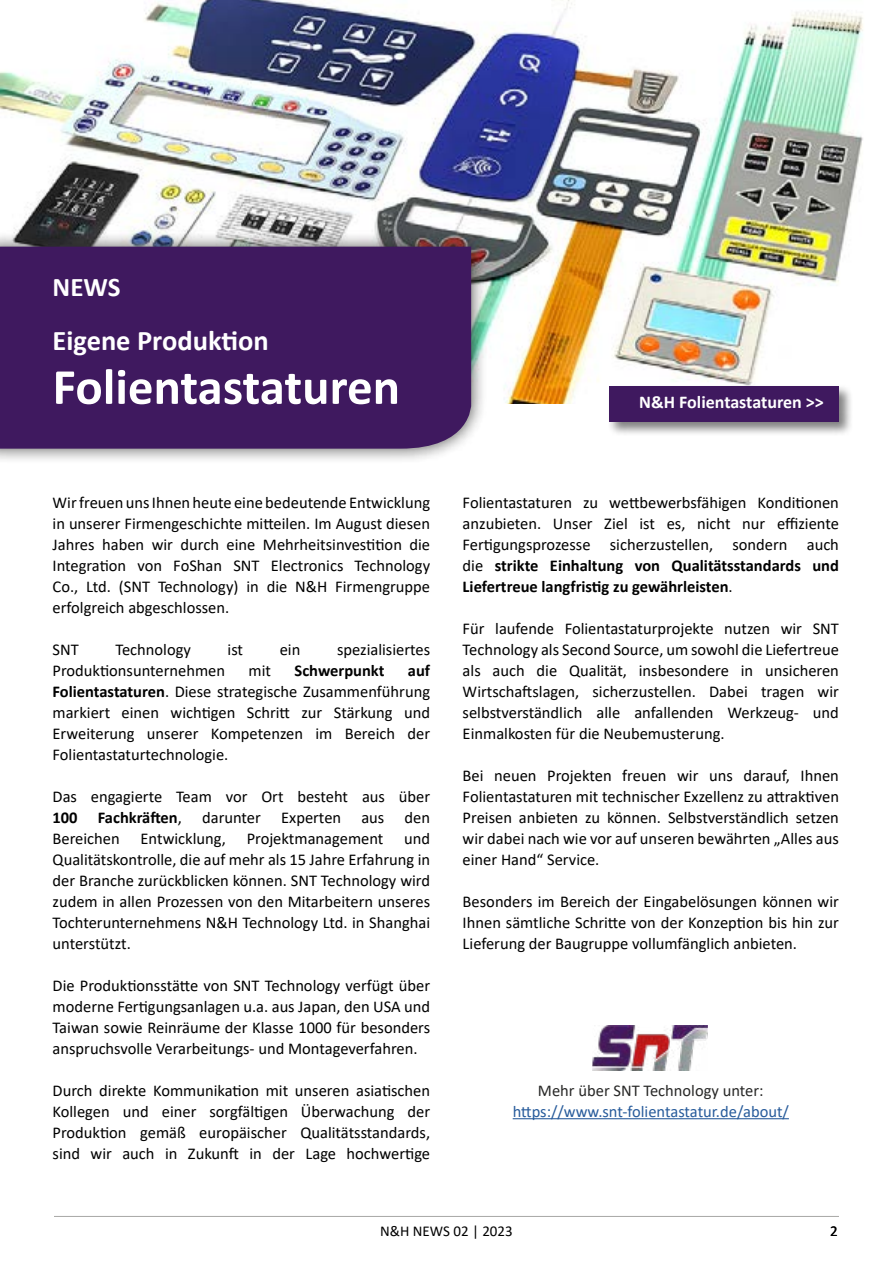
<style>
.page{position:relative;width:893px;height:1263px;background:#fff}
.page>*{position:absolute;margin:0;border:0;box-sizing:border-box;transform-origin:0 0}
.t1{font:700 51px "Calibri";color:#fff}
.t2{font:700 28.5px "Calibri";color:#fff}
.t3{font:700 27px "Calibri";color:#fff}
.t4{font:700 18px "Calibri";color:#fff}
.t5{font:16.5px/21px "Calibri";color:#000;text-align:justify}
.t6{font:16.5px "Calibri";color:#275b9b}
.t7{font:16.5px "Calibri";color:#282827}
.t8{font:700 16.5px "Calibri";color:#000}
.t9{font:15px "Calibri";color:#000}
.s1{font-weight:700}
</style>
<div class="page">
<hr style="left:54px;top:1216px;width:785px;height:1px;background:#a7a7a5">
<img style="left:0;top:0;width:863px;height:404px">
<div style="left:0;top:230px;width:488px;height:234px;background:#282827;opacity:.75"></div>
<div style="left:0;top:247px;width:471px;height:202px;background:#3f195f"></div>
<hr style="left:513px;top:1118px;width:276px;height:1px;background:#275b9b">
<div style="left:608px;top:384px;width:246px;height:53px;background:#000;opacity:.5"></div>
<div style="left:609px;top:386px;width:230px;height:36px;background:#3f195f"></div>
<img style="left:592px;top:1026px;width:116px;height:44px">
<h3 class="t3" style="left:53px;top:268px;width:70px">NEWS</h3>
<h2 class="t2" style="left:53px;top:320px;width:218px">Eigene Produktion</h2>
<h1 class="t1" style="left:53px;top:351px;width:349px">Folientastaturen</h1>
<p class="t4" style="left:639px;top:390px;width:186px">N&amp;H Folientastaturen &gt;&gt;</p>
<p class="t5" style="left:53px;top:491px;width:379px">Wir freuen uns Ihnen heute eine bedeutende Entwicklung in unserer Firmengeschichte mitteilen. Im August diesen Jahres haben wir durch eine Mehrheitsinvestition die Integration von FoShan SNT Electronics Technology Co., Ltd. (SNT Technology) in die N&amp;H Firmengruppe erfolgreich abgeschlossen.</p>
<p class="t5" style="left:53px;top:638px;width:28px">SNT</p>
<p class="t5" style="left:115px;top:638px;width:77px">Technology</p>
<p class="t5" style="left:228px;top:638px;width:17px">ist</p>
<p class="t5" style="left:280px;top:638px;width:22px">ein</p>
<p class="t5" style="left:337px;top:638px;width:95px">spezialisiertes</p>
<p class="t5" style="left:53px;top:659px;width:174px">Produktionsunternehmen</p>
<p class="t5" style="left:249px;top:659px;width:24px">mit</p>
<p class="t8" style="left:295px;top:659px;width:91px">Schwerpunkt</p>
<p class="t5" style="left:53px;top:659px;width:379px;text-indent:355px"><span class="s1">auf Folientastaturen</span>. Diese strategische Zusammenführung markiert einen wichtigen Schritt zur Stärkung und Erweiterung unserer Kompetenzen im Bereich der Folientastaturtechnologie.</p>
<p class="t5" style="left:53px;top:785px;width:379px">Das engagierte Team vor Ort besteht aus über <span class="s1">100 Fachkräften</span>, darunter Experten aus den Bereichen</p>
<p class="t5" style="left:141px;top:827px;width:87px">Entwicklung,</p>
<p class="t5" style="left:247px;top:827px;width:138px">Projektmanagement</p>
<p class="t5" style="left:53px;top:827px;width:379px;text-indent:352px">und Qualitätskontrolle, die auf mehr als 15 Jahre Erfahrung in der Branche zurückblicken können. SNT Technology wird zudem in allen Prozessen von den Mitarbeitern unseres Tochterunternehmens N&amp;H Technology Ltd. in Shanghai unterstützt.</p>
<p class="t5" style="left:53px;top:974px;width:379px">Die Produktionsstätte von SNT Technology verfügt über moderne Fertigungsanlagen u.a. aus Japan, den USA und Taiwan sowie Reinräume der Klasse 1000 für besonders anspruchsvolle Verarbeitungs- und Montageverfahren.</p>
<p class="t5" style="left:53px;top:1079px;width:379px">Durch direkte Kommunikation mit unseren asiatischen Kollegen und einer sorgfältigen Überwachung der Produktion gemäß europäischer Qualitätsstandards, sind wir auch in Zukunft in der Lage hochwertige</p>
<p class="t5" style="left:463px;top:491px;width:378px">Folientastaturen zu wettbewerbsfähigen Konditionen anzubieten. Unser Ziel ist es, nicht nur effiziente Fertigungsprozesse sicherzustellen, sondern auch die <span class="s1">strikte Einhaltung von Qualitätsstandards und Liefertreue langfristig zu gewährleisten</span>.</p>
<p class="t5" style="left:463px;top:617px;width:378px">Für laufende Folientastaturprojekte nutzen wir SNT Technology als Second Source, um sowohl die Liefertreue als auch die Qualität, insbesondere in unsicheren Wirtschaftslagen, sicherzustellen. Dabei tragen wir selbstverständlich alle anfallenden Werkzeug- und Einmalkosten für die Neubemusterung.</p>
<p class="t5" style="left:463px;top:764px;width:378px">Bei neuen Projekten freuen wir uns darauf, Ihnen Folientastaturen mit technischer Exzellenz zu attraktiven Preisen anbieten zu können. Selbstverständlich setzen wir dabei nach wie vor auf unseren bewährten „Alles aus einer Hand“ Service.</p>
<p class="t5" style="left:463px;top:890px;width:378px">Besonders im Bereich der Eingabelösungen können wir Ihnen sämtliche Schritte von der Konzeption bis hin zur Lieferung der Baugruppe vollumfänglich anbieten.</p>
<p class="t7" style="left:538px;top:1079px;width:227px">Mehr über SNT Technology unter:</p>
<p class="t6" style="left:513px;top:1100px;width:278px">https://www.snt-folientastatur.de/about/</p>
<p class="t9" style="left:380px;top:1221px;width:134px">N&amp;H NEWS 02 | 2023</p>
<p class="t9" style="left:830px;top:1221px;width:9px">2</p>
</div>
